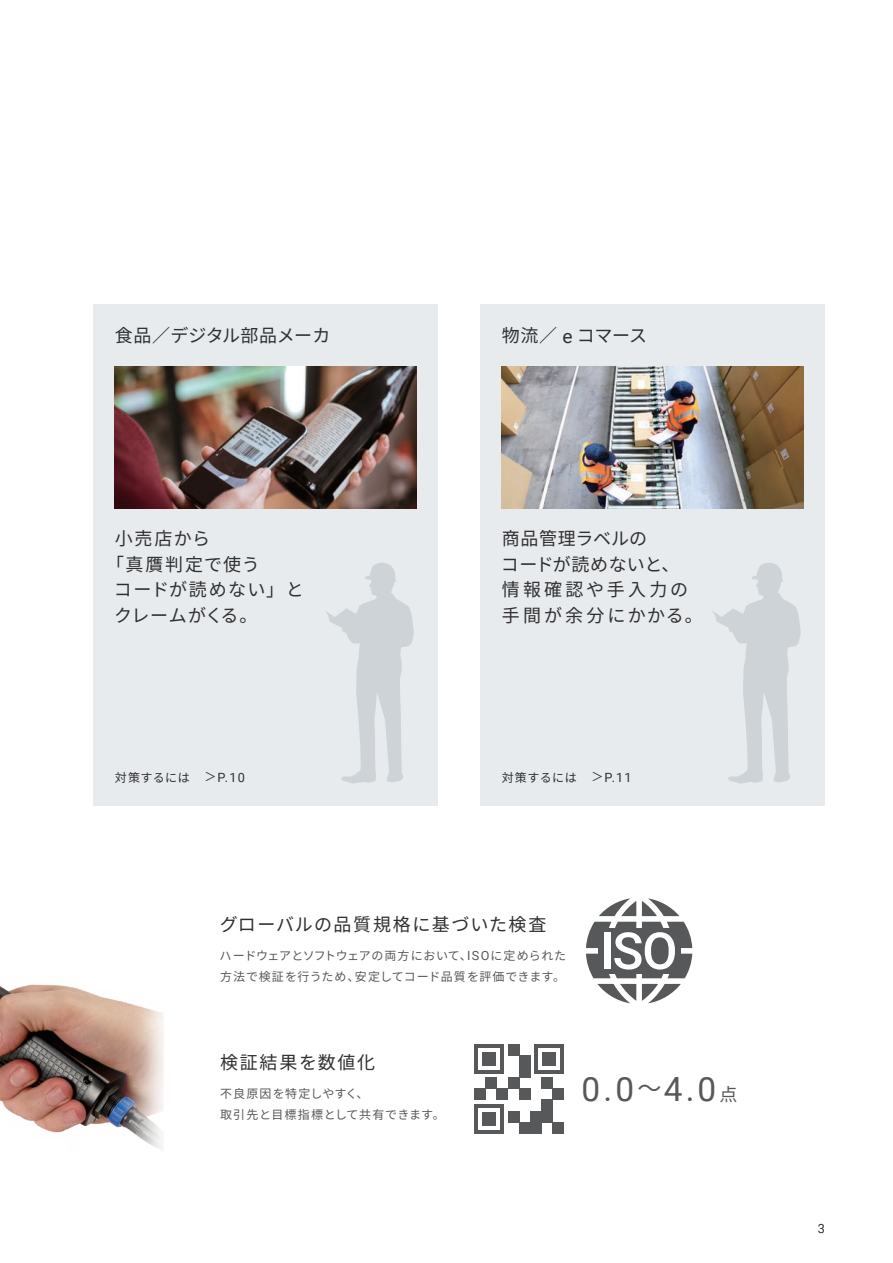
<style>
.page{position:relative;width:893px;height:1263px;background:#fff}
.page>*{position:absolute;margin:0;border:0;box-sizing:border-box;transform-origin:0 0}
.t1{font:33.45px "Roboto";color:#57585a}
.t2{font:18px/25.5px "Source Han Sans";letter-spacing:.065em;color:#312f30}
.t3{font:18px "Source Han Sans";letter-spacing:.01em;color:#312f30}
.t4{font:18px "Source Han Sans";letter-spacing:.1em;color:#312f30}
.t5{font:18px "Source Han Sans";letter-spacing:-.005em;color:#312f30}
.t6{font:12.75px "Roboto";color:#312f30}
.t7{font:12px/21px "Source Han Sans";letter-spacing:.05em;color:#57585a}
.t8{font:12px/21px "Source Han Sans";letter-spacing:.07em;color:#57585a}
.t9{font:12px "Source Han Sans";letter-spacing:.045em;color:#312f30}
.s1{font-family:"Roboto";font-size:19.05px}
.s2{font-family:"Roboto";font-size:12.75px}
.s3{font-family:"Source Han Sans";font-size:24px}
.s4{font-family:"Source Han Sans";font-size:18px}
</style>
<div class="page">
<div style="left:93px;top:304px;width:344px;height:502px;background:#e7ebed"></div>
<div style="left:480px;top:304px;width:344px;height:502px;background:#e7ebed"></div>
<img style="left:0;top:984px;width:164px;height:165px">
<img style="left:115px;top:366px;width:302px;height:142px">
<img style="left:502px;top:366px;width:302px;height:142px">
<svg style="left:642px;top:898px;width:37px;height:18px"></svg>
<svg style="left:599px;top:898px;width:37px;height:18px"></svg>
<svg style="left:642px;top:984px;width:39px;height:19px"></svg>
<svg style="left:597px;top:984px;width:39px;height:19px"></svg>
<svg style="left:586px;top:922px;width:106px;height:56px"></svg>
<div style="left:474px;top:1044px;width:30px;height:29px;background:#57585a"></div>
<div style="left:478px;top:1048px;width:22px;height:21px;background:#fff"></div>
<div style="left:482px;top:1052px;width:14px;height:13px;background:#57585a"></div>
<div style="left:534px;top:1044px;width:30px;height:29px;background:#57585a"></div>
<div style="left:538px;top:1048px;width:22px;height:21px;background:#fff"></div>
<div style="left:542px;top:1052px;width:14px;height:13px;background:#57585a"></div>
<div style="left:474px;top:1104px;width:30px;height:29px;background:#57585a"></div>
<div style="left:478px;top:1108px;width:22px;height:21px;background:#fff"></div>
<div style="left:482px;top:1112px;width:14px;height:13px;background:#57585a"></div>
<div style="left:519px;top:1055px;width:11px;height:11px;background:#57585a"></div>
<div style="left:519px;top:1066px;width:11px;height:11px;background:#57585a"></div>
<div style="left:508px;top:1044px;width:11px;height:11px;background:#57585a"></div>
<div style="left:541px;top:1077px;width:12px;height:12px;background:#57585a"></div>
<div style="left:541px;top:1100px;width:12px;height:11px;background:#57585a"></div>
<div style="left:519px;top:1089px;width:11px;height:11px;background:#57585a"></div>
<div style="left:530px;top:1111px;width:11px;height:11px;background:#57585a"></div>
<div style="left:497px;top:1089px;width:11px;height:11px;background:#57585a"></div>
<div style="left:508px;top:1077px;width:11px;height:12px;background:#57585a"></div>
<div style="left:541px;top:1111px;width:12px;height:11px;background:#57585a"></div>
<div style="left:553px;top:1122px;width:11px;height:11px;background:#57585a"></div>
<div style="left:553px;top:1088px;width:11px;height:11px;background:#57585a"></div>
<div style="left:530px;top:1122px;width:11px;height:11px;background:#57585a"></div>
<div style="left:508px;top:1111px;width:11px;height:11px;background:#57585a"></div>
<div style="left:519px;top:1122px;width:11px;height:11px;background:#57585a"></div>
<div style="left:474px;top:1089px;width:12px;height:11px;background:#57585a"></div>
<div style="left:486px;top:1077px;width:11px;height:11px;background:#57585a"></div>
<svg style="left:326px;top:563px;width:88px;height:221px"></svg>
<svg style="left:712px;top:563px;width:89px;height:221px"></svg>
<p class="t3" style="left:115px;top:325px;width:217px">食品／デジタル部品メーカ</p>
<p class="t2" style="left:502px;top:323px;width:147px">物流／ <span class="s1">e</span> コマース</p>
<p class="t2" style="left:115px;top:526px;width:97px">小売店から</p>
<p class="t2" style="left:106px;top:552px;width:155px">「真贋判定で使う</p>
<p class="t2" style="left:114px;top:577px;width:191px">コードが読めない」と</p>
<p class="t5" style="left:114px;top:605px;width:145px">クレームがくる。</p>
<p class="t9" style="left:115px;top:771px;width:132px">対策するには　＞<span class="s2">P.10</span></p>
<p class="t2" style="left:501px;top:526px;width:203px">商品管理ラベルの<br>コードが読めないと、<br>情報確認や手入力の手間が余分にかかる。</p>
<p class="t9" style="left:502px;top:771px;width:132px">対策するには　＞<span class="s2">P.11</span></p>
<p class="t2" style="left:220px;top:912px;width:328px">グローバルの品質規格に基づいた検査</p>
<p class="t7" style="left:220px;top:945px;width:348px">ハードウェアとソフトウェアの両方において、<span class="s2">ISO</span>に定められた方法で検証を行うため、安定してコード品質を評価できます。</p>
<p class="t4" style="left:220px;top:1052px;width:157px">検証結果を数値化</p>
<p class="t8" style="left:220px;top:1083px;width:226px">不良原因を特定しやすく、<br>取引先と目標指標として共有できます。</p>
<h1 class="t1" style="left:582px;top:1066px;width:157px">0.0<span class="s3">～</span>4.0<span class="s4">点</span></h1>
<p class="t6" style="left:818px;top:1219px;width:9px">3</p>
</div>
